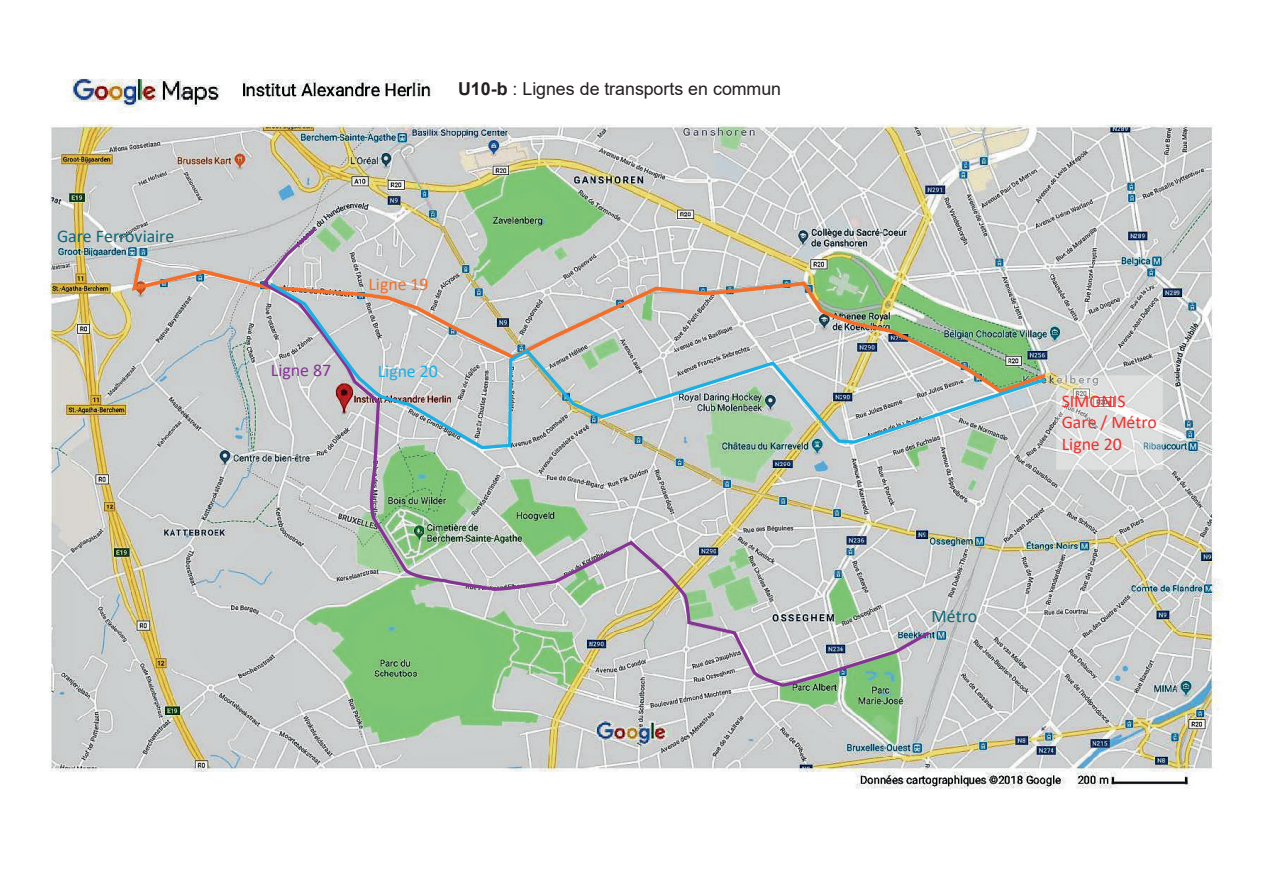
<style>
.page{position:relative;width:1263px;height:893px;background:#fff}
.page>*{position:absolute;margin:0;border:0;box-sizing:border-box;transform-origin:0 0}
.t1{font:17.85px "Arial";color:#231f20}
.t2{font:17.85px/21.9px "Calibri";color:#ee2f2d}
.t3{font:17.85px "Calibri";color:#106778}
.t4{font:17.85px "Calibri";letter-spacing:-.005em;color:#853494}
.t5{font:17.85px "Calibri";letter-spacing:-.005em;color:#f36e29}
.t6{font:17.85px "Calibri";letter-spacing:-.005em;color:#1aafe5}
.s1{font-weight:700}
</style>
<div class="page">
<img style="left:43px;top:78px;width:1180px;height:711px">
<svg style="left:130px;top:254px;width:920px;height:144px;background:#c8c9c7"></svg>
<img style="left:259px;top:225px;width:674px;height:480px">
<img style="left:1056px;top:375px;width:106px;height:95px">
<img style="left:266px;top:280px;width:783px;height:171px">
<div style="left:446px;top:73px;width:497px;height:47px;background:#fff"></div>
<p class="t3" style="left:57px;top:224px;width:119px">Gare Ferroviaire</p>
<p class="t1" style="left:458px;top:77px;width:324px"><span class="s1">U10-b</span> : Lignes de transports en commun</p>
<p class="t4" style="left:271px;top:358px;width:62px">Ligne 87</p>
<p class="t5" style="left:368px;top:271px;width:62px">Ligne 19</p>
<p class="t6" style="left:378px;top:359px;width:62px">Ligne 20</p>
<p class="t3" style="left:931px;top:603px;width:47px">Métro</p>
<p class="t2" style="left:1062px;top:389px;width:97px">SIMONIS<br>Gare / Métro<br>Ligne 20</p>
</div>
